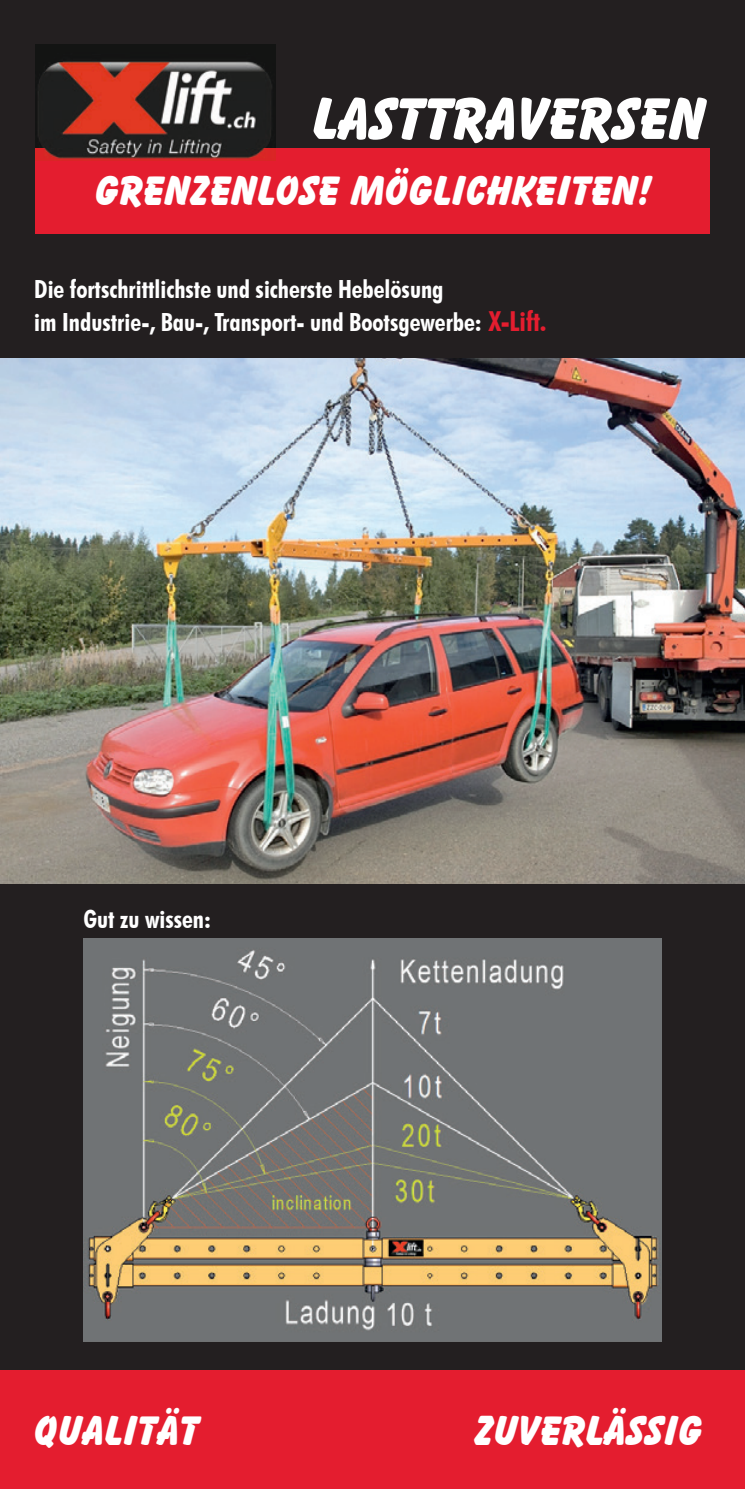
<style>
.page{position:relative;width:745px;height:1489px;background:#fff}
.page>*{position:absolute;margin:0;border:0;box-sizing:border-box;transform-origin:0 0}
.t1{font:800 60px "Balloon BT";color:#fff}
.t2{font:800 42.5px "Balloon BT";color:#fff}
.t3{font:700 condensed 25px/33px "Futura BT";color:#fff}
.s1{font-size:27.5px;color:#e41d2f}
</style>
<div class="page">
<div style="left:0;top:0;width:744px;height:1488px;background:#231f20"></div>
<div style="left:0;top:1369px;width:744px;height:119px;background:#e41d2f"></div>
<div style="left:35px;top:149px;width:674px;height:85px;background:#e41d2f"></div>
<img style="left:84px;top:938px;width:576px;height:403px">
<img style="left:35px;top:44px;width:240px;height:116px">
<img style="left:0;top:358px;width:744px;height:525px">
<h1 class="t1" style="left:312px;top:82px;width:395px">LASTTRAVERSEN</h1>
<h2 class="t2" style="left:95px;top:165px;width:558px">GRENZENLOSE MÖGLICHKEITEN!</h2>
<p class="t3" style="left:34px;top:272px;width:513px">Die fortschrittlichste und sicherste Hebelösung<br>im Industrie-, Bau-, Transport- und Bootsgewerbe: <span class="s1">X-Lift.</span></p>
<p class="t3" style="left:83px;top:902px;width:129px">Gut zu wissen:</p>
<h2 class="t2" style="left:34px;top:1404px;width:167px">QUALITÄT</h2>
<h2 class="t2" style="left:475px;top:1404px;width:229px">ZUVERLÄSSIG</h2>
</div>
